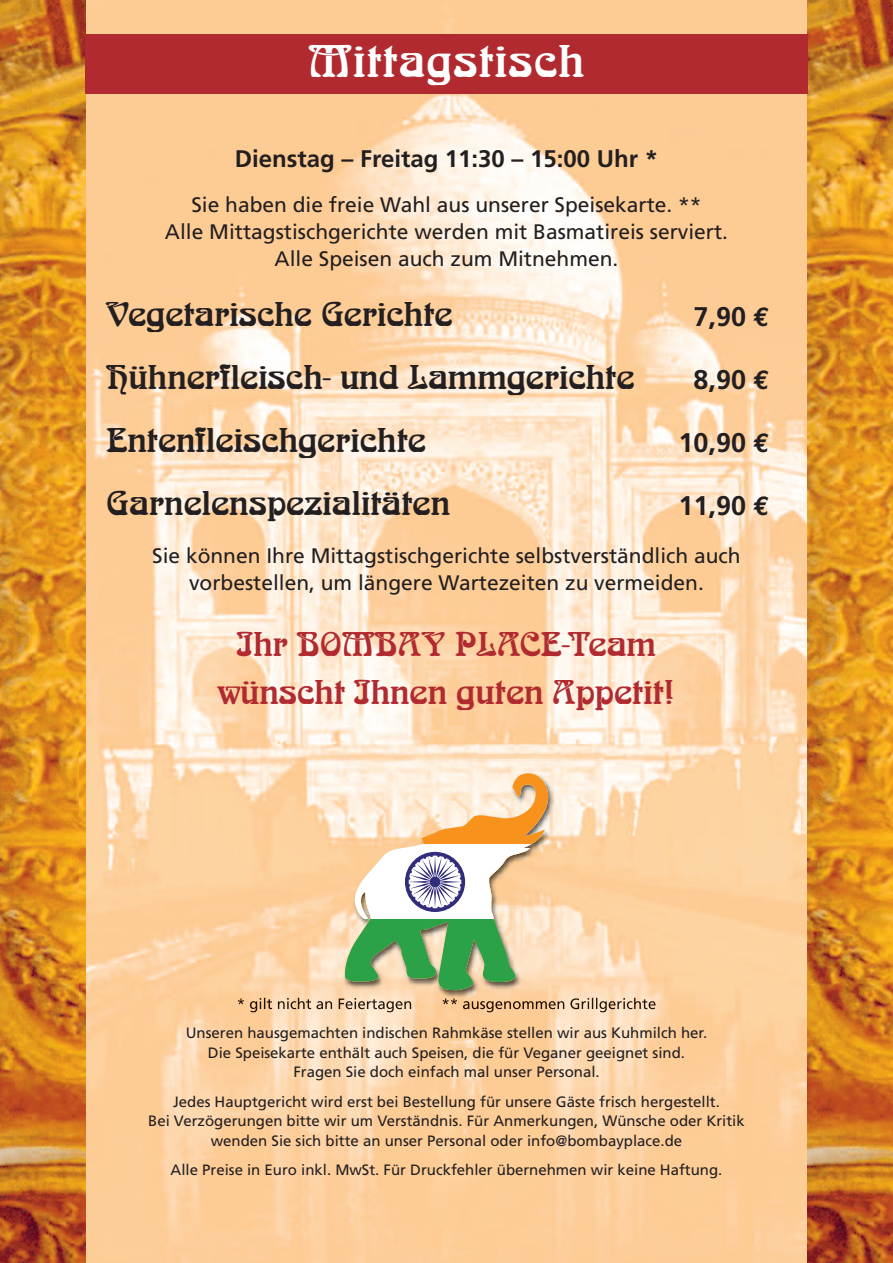
<style>
.page{position:relative;width:893px;height:1263px;background:#fff}
.page>*{position:absolute;margin:0;border:0;box-sizing:border-box;transform-origin:0 0}
.t1{font:48px "Arnold Boecklin";letter-spacing:.025em;color:#fff}
.t2{font:36px "Arnold Boecklin";color:#231f20}
.t3{font:36px/48px "Arnold Boecklin";color:#b02a2f;text-align:center}
.t4{font:700 27px "Frutiger";color:#231f20}
.t5{font:700 24px "Frutiger";color:#231f20}
.t6{font:21px/27px "Frutiger";color:#231f20;text-align:center}
.t7{font:15px/19.5px "Frutiger";color:#231f20;text-align:center}
.s1{font-family:"Euro Mono"}
</style>
<div class="page">
<img style="left:85px;top:0;width:723px;height:1263px">
<img style="left:0;top:0;width:85px;height:1263px">
<img style="left:808px;top:0;width:85px;height:1263px">
<div style="left:85px;top:34px;width:723px;height:60px;background:#b02a2f"></div>
<img style="left:80px;top:744px;width:739px;height:275px">
<img style="left:238px;top:998px;width:139px;height:14px">
<svg style="left:345px;top:773px;width:203px;height:217px"></svg>
<h1 class="t1" style="left:309px;top:33px;width:277px">Mittagstisch</h1>
<h3 class="t5" style="left:235px;top:149px;width:425px">Dienstag – Freitag 11:30 – 15:00 Uhr *</h3>
<h3 class="t6" style="left:165px;top:193px;width:564px">Sie haben die freie Wahl aus unserer Speisekarte. **<br>Alle Mittagstischgerichte werden mit Basmatireis serviert.<br>Alle Speisen auch zum Mitnehmen.</h3>
<h2 class="t2" style="left:106px;top:293px;width:348px">Vegetarische Gerichte</h2>
<h3 class="t4" style="left:693px;top:306px;width:78px">7,90 <span class="s1">€</span></h3>
<h2 class="t2" style="left:106px;top:356px;width:530px">Hühnerfleisch- und Lammgerichte</h2>
<h3 class="t4" style="left:693px;top:369px;width:78px">8,90 <span class="s1">€</span></h3>
<h2 class="t2" style="left:106px;top:419px;width:321px">Entenfleischgerichte</h2>
<h3 class="t4" style="left:679px;top:432px;width:93px">10,90 <span class="s1">€</span></h3>
<h2 class="t2" style="left:106px;top:482px;width:345px">Garnelenspezialitäten</h2>
<h3 class="t4" style="left:679px;top:495px;width:93px">11,90 <span class="s1">€</span></h3>
<h3 class="t6" style="left:152px;top:544px;width:590px">Sie können Ihre Mittagstischgerichte selbstverständlich auch vorbestellen, um längere Wartezeiten zu vermeiden.</h3>
<h2 class="t3" style="left:219px;top:620px;width:457px">Ihr BOMBAY PLACE-Team wünscht Ihnen guten Appetit!</h2>
<p class="t7" style="left:186px;top:1024px;width:523px">Unseren hausgemachten indischen Rahmkäse stellen wir aus Kuhmilch her.<br>Die Speisekarte enthält auch Speisen, die für Veganer geeignet sind.<br>Fragen Sie doch einfach mal unser Personal.</p>
<p class="t7" style="left:148px;top:1093px;width:598px">Jedes Hauptgericht wird erst bei Bestellung für unsere Gäste frisch hergestellt.<br>Bei Verzögerungen bitte wir um Verständnis. Für Anmerkungen, Wünsche oder Kritik wenden Sie sich bitte an unser Personal oder info@bombayplace.de</p>
<p class="t7" style="left:171px;top:1161px;width:553px">Alle Preise in Euro inkl. MwSt. Für Druckfehler übernehmen wir keine Haftung.</p>
</div>
